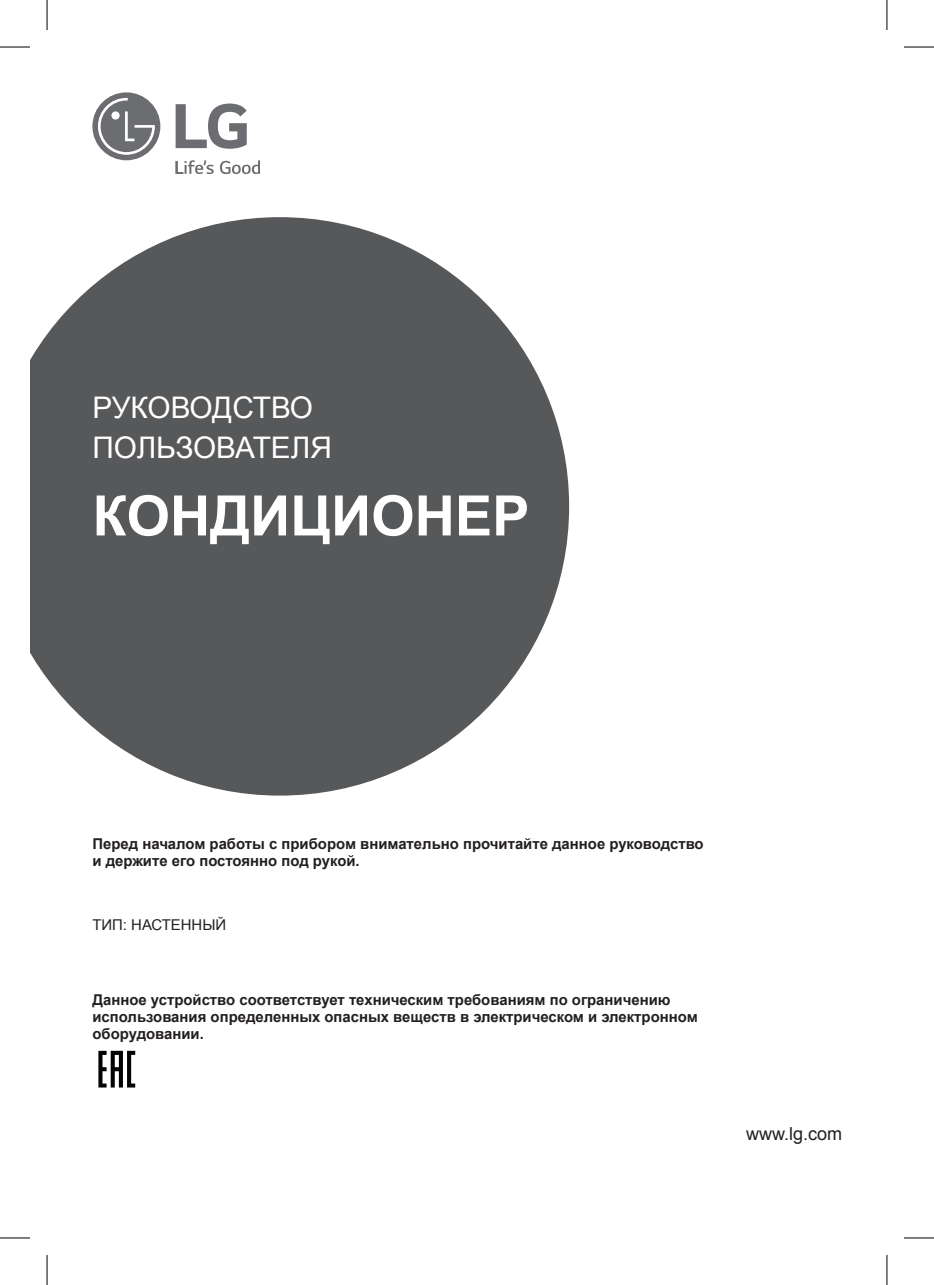
<style>
.page{position:relative;width:934px;height:1285px;background:#fff}
.page>*{position:absolute;margin:0;border:0;box-sizing:border-box;transform-origin:0 0}
.t1{font:700 55.8px "Arial";color:#fff}
.t2{font:29.8px/40px "Arial";letter-spacing:-.01em;color:#fff}
.t3{font:18px "Arial";color:#231f20}
.t4{font:700 14.8px/17px "Arial";color:#231f20}
.t5{font:14.8px "Arial";color:#231f20}
</style>
<div class="page">
<svg style="left:30px;top:217px;width:539px;height:578px;fill:#57585a"></svg>
<div style="left:92px;top:92px;width:68px;height:68px;background:#6c6d70;border-radius:50%"></div>
<svg style="left:98px;top:98px;width:57px;height:57px"></svg>
<svg style="left:175px;top:160px;width:38px;height:14px"></svg>
<svg style="left:220px;top:160px;width:40px;height:14px"></svg>
<svg style="left:175px;top:104px;width:72px;height:45px"></svg>
<svg style="left:98px;top:1050px;width:37px;height:37px"></svg>
<hr style="left:0;top:47px;width:30px;height:1px;background:#000">
<hr style="left:903px;top:47px;width:30px;height:1px;background:#000">
<hr style="left:0;top:1237px;width:30px;height:1px;background:#000">
<hr style="left:903px;top:1237px;width:30px;height:1px;background:#000">
<hr style="left:47px;top:0;width:1px;height:30px;background:#000">
<hr style="left:47px;top:1255px;width:1px;height:30px;background:#000">
<hr style="left:886px;top:0;width:1px;height:30px;background:#000">
<hr style="left:886px;top:1255px;width:1px;height:30px;background:#000">
<h2 class="t2" style="left:92px;top:387px;width:241px">РУКОВОДСТВО<br>ПОЛЬЗОВАТЕЛЯ</h2>
<h1 class="t1" style="left:92px;top:476px;width:438px">КОНДИЦИОНЕР</h1>
<p class="t4" style="left:92px;top:835px;width:612px">Перед началом работы с прибором внимательно прочитайте данное руководство и держите его постоянно под рукой.</p>
<p class="t5" style="left:92px;top:915px;width:135px">ТИП: НАСТЕННЫЙ</p>
<p class="t4" style="left:92px;top:991px;width:606px">Данное устройство соответствует техническим требованиям по ограничению использования определенных опасных веществ в электрическом и электронном оборудовании.</p>
<p class="t3" style="left:745px;top:1121px;width:98px">www.lg.com</p>
</div>
